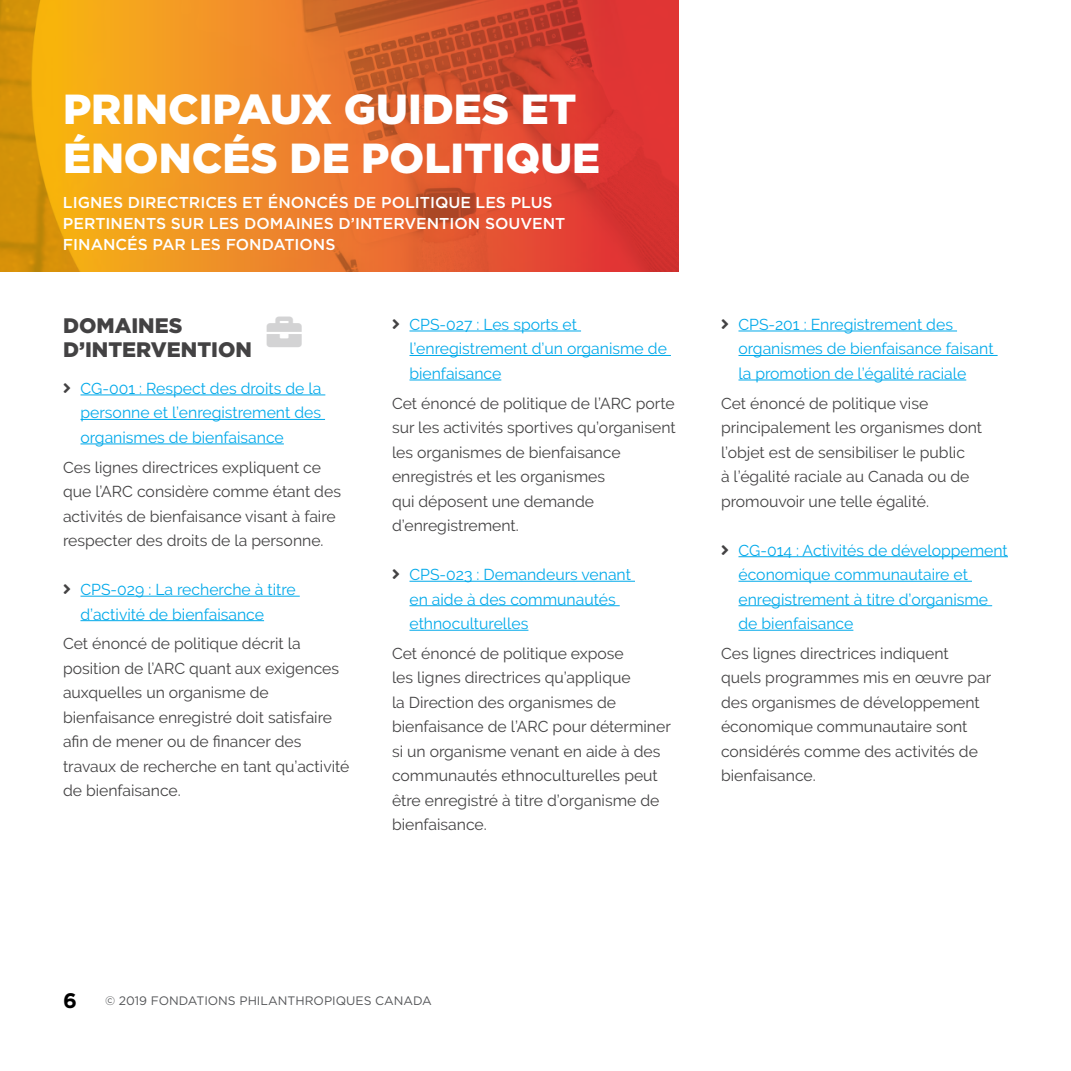
<style>
.page{position:relative;width:1071px;height:1071px;background:#fff}
.page>*{position:absolute;margin:0;border:0;box-sizing:border-box;transform-origin:0 0}
.t1{font:900 42px/49px "Gotham";color:#fff}
.t2{font:900 21px/24.5px "Gotham";color:#434243}
.t3{font:700 21px "Gotham";color:#000}
.t4{font:15.75px/24.5px "Raleway";color:#434243}
.t5{font:15.75px/24.5px "Raleway";color:#00a9ea}
.t6{font:500 15.75px/21px "Gotham";color:#fff}
.t7{font:12.25px "Gotham";color:#545558}
</style>
<div class="page">
<img style="left:0;top:0;width:679px;height:271px">
<hr style="left:80px;top:395px;width:245px;height:1px;background:#00a9ea">
<hr style="left:80px;top:419px;width:245px;height:1px;background:#00a9ea">
<hr style="left:80px;top:444px;width:204px;height:1px;background:#00a9ea">
<hr style="left:80px;top:596px;width:220px;height:1px;background:#00a9ea">
<hr style="left:80px;top:620px;width:184px;height:1px;background:#00a9ea">
<hr style="left:410px;top:331px;width:171px;height:1px;background:#00a9ea">
<hr style="left:410px;top:355px;width:261px;height:1px;background:#00a9ea">
<hr style="left:410px;top:380px;width:91px;height:1px;background:#00a9ea">
<hr style="left:410px;top:581px;width:225px;height:1px;background:#00a9ea">
<hr style="left:410px;top:605px;width:210px;height:1px;background:#00a9ea">
<hr style="left:410px;top:630px;width:118px;height:1px;background:#00a9ea">
<hr style="left:738px;top:331px;width:219px;height:1px;background:#00a9ea">
<hr style="left:738px;top:355px;width:260px;height:1px;background:#00a9ea">
<hr style="left:738px;top:380px;width:228px;height:1px;background:#00a9ea">
<hr style="left:738px;top:556px;width:270px;height:1px;background:#00a9ea">
<hr style="left:738px;top:581px;width:234px;height:1px;background:#00a9ea">
<hr style="left:738px;top:605px;width:254px;height:1px;background:#00a9ea">
<hr style="left:738px;top:630px;width:115px;height:1px;background:#00a9ea">
<h1 class="t1" style="left:63px;top:84px;width:539px">PRINCIPAUX GUIDES ET<br>ÉNONCÉS DE POLITIQUE</h1>
<p class="t6" style="left:63px;top:192px;width:504px">LIGNES DIRECTRICES ET ÉNONCÉS DE POLITIQUE LES PLUS<br>PERTINENTS SUR LES DOMAINES D’INTERVENTION SOUVENT<br>FINANCÉS PAR LES FONDATIONS</p>
<h2 class="t2" style="left:63px;top:312px;width:191px">DOMAINES<br>D’INTERVENTION</h2>
<p class="t5" style="left:80px;top:376px;width:242px;text-align:justify">CG-001 : Respect des droits de la personne et l’enregistrement des organismes de bienfaisance</p>
<p class="t4" style="left:63px;top:455px;width:280px">Ces lignes directrices expliquent ce que l’ARC considère comme étant des activités de bienfaisance visant à faire respecter des droits de la personne.</p>
<p class="t5" style="left:80px;top:577px;width:217px">CPS-029 : La recherche à titre d’activité de bienfaisance</p>
<p class="t4" style="left:63px;top:631px;width:288px">Cet énoncé de politique décrit la position de l’ARC quant aux exigences auxquelles un organisme de bienfaisance enregistré doit satisfaire afin de mener ou de financer des travaux de recherche en tant qu’activité de bienfaisance.</p>
<p class="t5" style="left:409px;top:312px;width:259px">CPS-027 : Les sports et l’enregistrement d’un organisme de bienfaisance</p>
<p class="t4" style="left:392px;top:391px;width:285px">Cet énoncé de politique de l’ARC porte sur les activités sportives qu’organisent les organismes de bienfaisance enregistrés et les organismes<br>qui déposent une demande d’enregistrement.</p>
<p class="t5" style="left:409px;top:562px;width:223px">CPS-023 : Demandeurs venant en aide à des communautés ethnoculturelles</p>
<p class="t4" style="left:392px;top:641px;width:280px">Cet énoncé de politique expose<br>les lignes directrices qu’applique<br>la Direction des organismes de bienfaisance de l’ARC pour déterminer si un organisme venant en aide à des communautés ethnoculturelles peut être enregistré à titre d’organisme de bienfaisance.</p>
<p class="t5" style="left:738px;top:312px;width:257px">CPS-201 : Enregistrement des organismes de bienfaisance faisant la promotion de l’égalité raciale</p>
<p class="t4" style="left:721px;top:391px;width:263px">Cet énoncé de politique vise principalement les organismes dont l’objet est de sensibiliser le public<br>à l’égalité raciale au Canada ou de promouvoir une telle égalité.</p>
<p class="t5" style="left:738px;top:538px;width:271px">CG-014 : Activités de développement économique communautaire et enregistrement à titre d’organisme de bienfaisance</p>
<p class="t4" style="left:721px;top:641px;width:272px">Ces lignes directrices indiquent quels programmes mis en œuvre par des organismes de développement économique communautaire sont considérés comme des activités de bienfaisance.</p>
<h2 class="t3" style="left:63px;top:988px;width:15px">6</h2>
<p class="t7" style="left:105px;top:994px;width:328px">© 2019 FONDATIONS PHILANTHROPIQUES CANADA</p>
</div>
